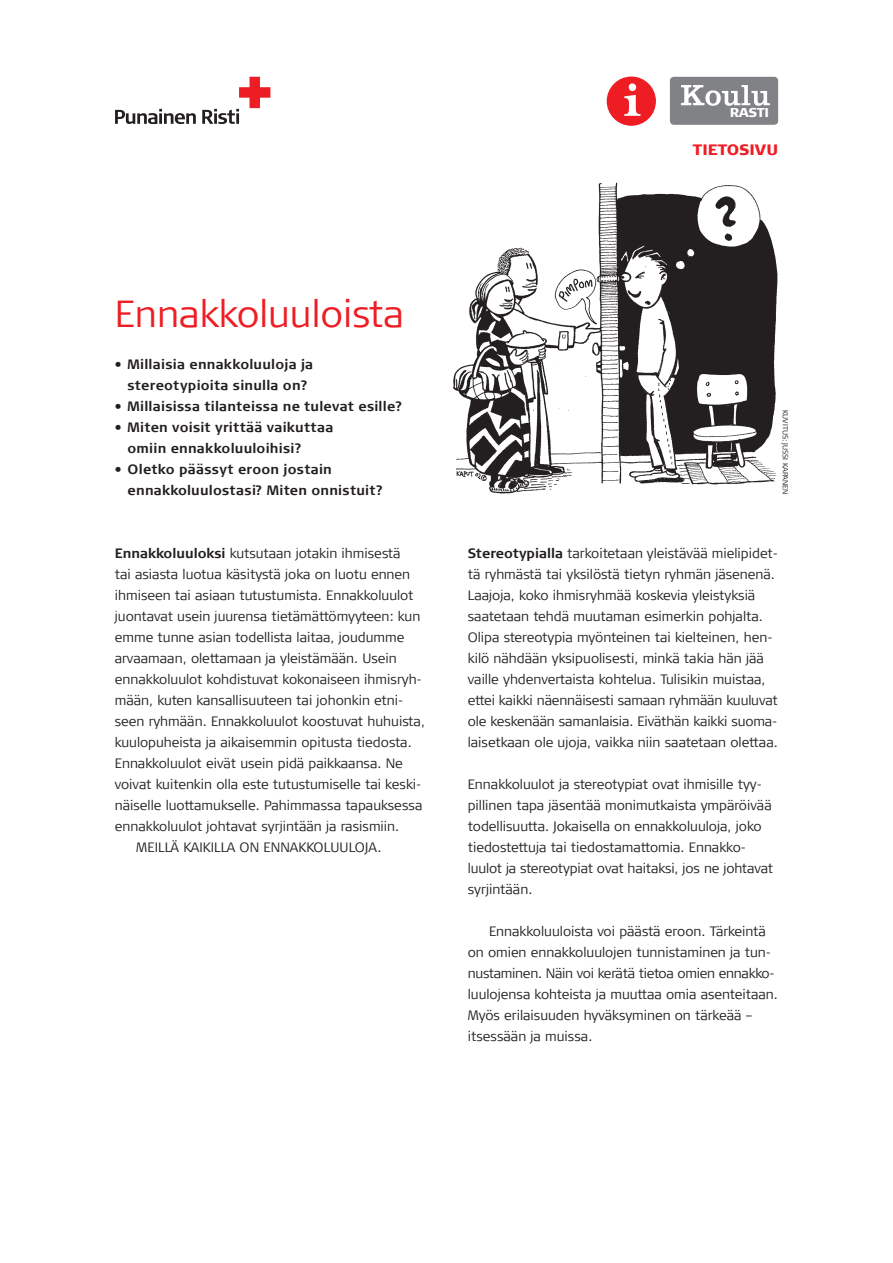
<style>
.page{position:relative;width:893px;height:1263px;background:#fff}
.page>*{position:absolute;margin:0;border:0;box-sizing:border-box;transform-origin:0 0}
.t1{font:300 37.5px "Signa Column";color:#ee1d23}
.t2{font:900 15px "Signa Column";color:#ee1d23}
.t3{font:300 13.5px/21px "Signa Column";color:#231f20}
.t4{font:700 13.5px/21px "Signa Column";letter-spacing:.015em;color:#231f20}
.t5{font:900 12.75px "Signa Column";color:#fff}
.t6{font:300 7.5px "Signa Column";color:#231f20}
.s1{font-weight:700}
</style>
<div class="page">
<img style="left:453px;top:182px;width:325px;height:312px">
<svg style="left:202px;top:77px;width:68px;height:47px"></svg>
<svg style="left:115px;top:109px;width:81px;height:15px"></svg>
<div style="left:607px;top:77px;width:49px;height:49px;background:#ee1d23;border-radius:50%"></div>
<svg style="left:624px;top:83px;width:16px;height:33px"></svg>
<div style="left:670px;top:77px;width:108px;height:48px;background:#808285;border-radius:4px"></div>
<img style="left:681px;top:85px;width:88px;height:21px">
<p class="t5" style="left:730px;top:104px;width:39px">RASTI</p>
<p class="t2" style="left:693px;top:140px;width:87px">TIETOSIVU</p>
<h1 class="t1" style="left:115px;top:292px;width:291px">Ennakkoluuloista</h1>
<p class="t4" style="left:115px;top:353px;width:200px;text-align:center">• Millaisia ennakkoluuloja ja stereotypioita sinulla on?</p>
<p class="t4" style="left:115px;top:395px;width:289px">• Millaisissa tilanteissa ne tulevat esille?</p>
<p class="t4" style="left:128px;top:416px;width:207px;text-indent:-13px">• Miten voisit yrittää vaikuttaa omiin ennakkoluuloihisi?</p>
<p class="t4" style="left:128px;top:458px;width:257px;text-indent:-13px">• Oletko päässyt eroon jostain ennakkoluulostasi? Miten onnistuit?</p>
<p class="t3" style="left:115px;top:543px;width:287px"><span class="s1">Ennakkoluuloksi</span> kutsutaan jotakin ihmisestä</p>
<p class="t3" style="left:115px;top:564px;width:297px">tai asiasta luotua käsitystä joka on luotu ennen</p>
<p class="t3" style="left:115px;top:585px;width:300px">ihmiseen tai asiaan tutustumista. Ennakkoluulot</p>
<p class="t3" style="left:115px;top:606px;width:307px">juontavat usein juurensa tietämättömyyteen: kun</p>
<p class="t3" style="left:115px;top:627px;width:291px">emme tunne asian todellista laitaa, joudumme</p>
<p class="t3" style="left:115px;top:648px;width:284px">arvaamaan, olettamaan ja yleistämään. Usein</p>
<p class="t3" style="left:115px;top:669px;width:309px">ennakkoluulot kohdistuvat kokonaiseen ihmisryh-</p>
<p class="t3" style="left:115px;top:690px;width:290px">mään, kuten kansallisuuteen tai johonkin etni-</p>
<p class="t3" style="left:115px;top:711px;width:312px">seen ryhmään. Ennakkoluulot koostuvat huhuista,</p>
<p class="t3" style="left:115px;top:732px;width:298px">kuulopuheista ja aikaisemmin opitusta tiedosta.</p>
<p class="t3" style="left:115px;top:753px;width:290px">Ennakkoluulot eivät usein pidä paikkaansa. Ne</p>
<p class="t3" style="left:115px;top:774px;width:308px">voivat kuitenkin olla este tutustumiselle tai keski-</p>
<p class="t3" style="left:115px;top:795px;width:309px">näiselle luottamukselle. Pahimmassa tapauksessa</p>
<p class="t3" style="left:115px;top:816px;width:286px">ennakkoluulot johtavat syrjintään ja rasismiin.</p>
<p class="t3" style="left:136px;top:837px;width:247px">MEILLÄ KAIKILLA ON ENNAKKOLUULOJA.</p>
<p class="t6" style="left:790px;top:410px;width:86px;rotate:90deg">KUVITUS: JUSSI KAPANEN</p>
<p class="t3" style="left:468px;top:543px;width:312px"><span class="s1">Stereotypialla</span> tarkoitetaan yleistävää mielipidet&shy;tä ryhmästä tai yksilöstä tietyn ryhmän jäsenenä.<br>Laajoja, koko ihmisryhmää koskevia yleistyksiä saatetaan tehdä muutaman esimerkin pohjalta.<br>Olipa stereotypia myönteinen tai kielteinen, hen&shy;kilö nähdään yksipuolisesti, minkä takia hän jää vaille yhdenvertaista kohtelua. Tulisikin muistaa, ettei kaikki näennäisesti samaan ryhmään kuuluvat ole keskenään samanlaisia. Eiväthän kaikki suoma&shy;laisetkaan ole ujoja, vaikka niin saatetaan olettaa.</p>
<p class="t3" style="left:468px;top:774px;width:307px">Ennakkoluulot ja stereotypiat ovat ihmisille tyy&shy;pillinen tapa jäsentää monimutkaista ympäröivää todellisuutta. Jokaisella on ennakkoluuloja, joko tiedostettuja tai tiedostamattomia. Ennakko&shy;luulot ja stereotypiat ovat haitaksi, jos ne johtavat syrjintään.</p>
<p class="t3" style="left:468px;top:921px;width:312px;text-indent:21px">Ennakkoluuloista voi päästä eroon. Tärkeintä on omien ennakkoluulojen tunnistaminen ja tun&shy;nustaminen. Näin voi kerätä tietoa omien ennakko&shy;luulojensa kohteista ja muuttaa omia asenteitaan.<br>Myös erilaisuuden hyväksyminen on tärkeää – itsessään ja muissa.</p>
</div>
